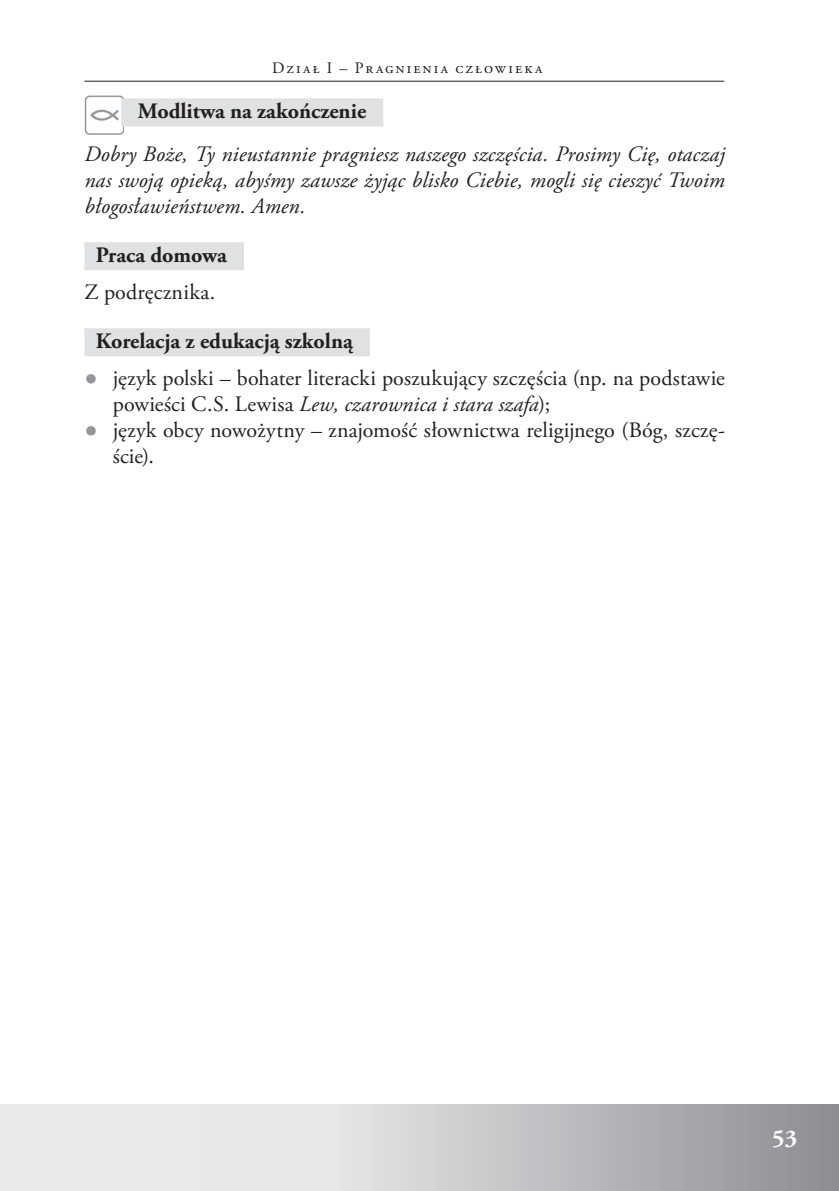
<style>
.page{position:relative;width:839px;height:1191px;background:#fff}
.page>*{position:absolute;margin:0;border:0;box-sizing:border-box;transform-origin:0 0}
.t1{font:700 24px "Adobe Garamond Pro";color:#fff}
.t2{font:22px/26px "Adobe Garamond Pro";letter-spacing:.01em;color:#231f20}
.t3{font:italic 22px/26px "Adobe Garamond Pro";letter-spacing:.005em;color:#231f20;text-align:justify}
.t4{font:700 22px "Adobe Garamond Pro";color:#231f20}
.t5{font:16px "Adobe Garamond Pro";letter-spacing:.13em;color:#231f20}
.s1{font-family:"Arial";color:#939598}
.s2{font-style:italic}
</style>
<div class="page">
<hr style="left:0;top:1104px;width:1px;height:86px;background:#e9eaeb">
<svg style="left:1px;top:1104px;width:838px;height:86px;background:#caccce"></svg>
<hr style="left:84px;top:81px;width:640px;height:1px;background:#231f20">
<img style="left:84px;top:95px;width:40px;height:39px">
<div style="left:121px;top:98px;width:262px;height:28px;background:#e0e1e3"></div>
<div style="left:84px;top:242px;width:160px;height:28px;background:#e0e1e3"></div>
<div style="left:84px;top:328px;width:286px;height:28px;background:#e0e1e3"></div>
<svg style="left:49px;top:1154px;width:11px;height:36px"></svg>
<p class="t5" style="left:272px;top:58px;width:272px">Dział I – Pragnienia człowieka</p>
<p class="t4" style="left:138px;top:98px;width:230px">Modlitwa na zakończenie</p>
<p class="t3" style="left:84px;top:142px;width:642px">Dobry Boże, Ty nieustannie pragniesz naszego szczęścia. Prosimy Cię, otaczaj nas swoją opieką, abyśmy zawsze żyjąc blisko Ciebie, mogli się cieszyć Twoim błogosławieństwem. Amen.</p>
<p class="t4" style="left:96px;top:242px;width:133px">Praca domowa</p>
<p class="t2" style="left:84px;top:280px;width:132px">Z podręcznika.</p>
<p class="t4" style="left:96px;top:328px;width:259px">Korelacja z edukacją szkolną</p>
<p class="t2" style="left:113px;top:366px;width:614px;text-indent:-28px"><span class="s1">●</span> język polski – bohater literacki poszukujący szczęścia (np. na podstawie powieści C.S. Lewisa <span class="s2">Lew, czarownica i stara szafa</span>);</p>
<p class="t2" style="left:113px;top:418px;width:614px;text-indent:-28px"><span class="s1">●</span> język obcy nowożytny – znajomość słownictwa religijnego (Bóg, szczę&shy;ście).</p>
<p class="t1" style="left:772px;top:1124px;width:26px">53</p>
</div>
